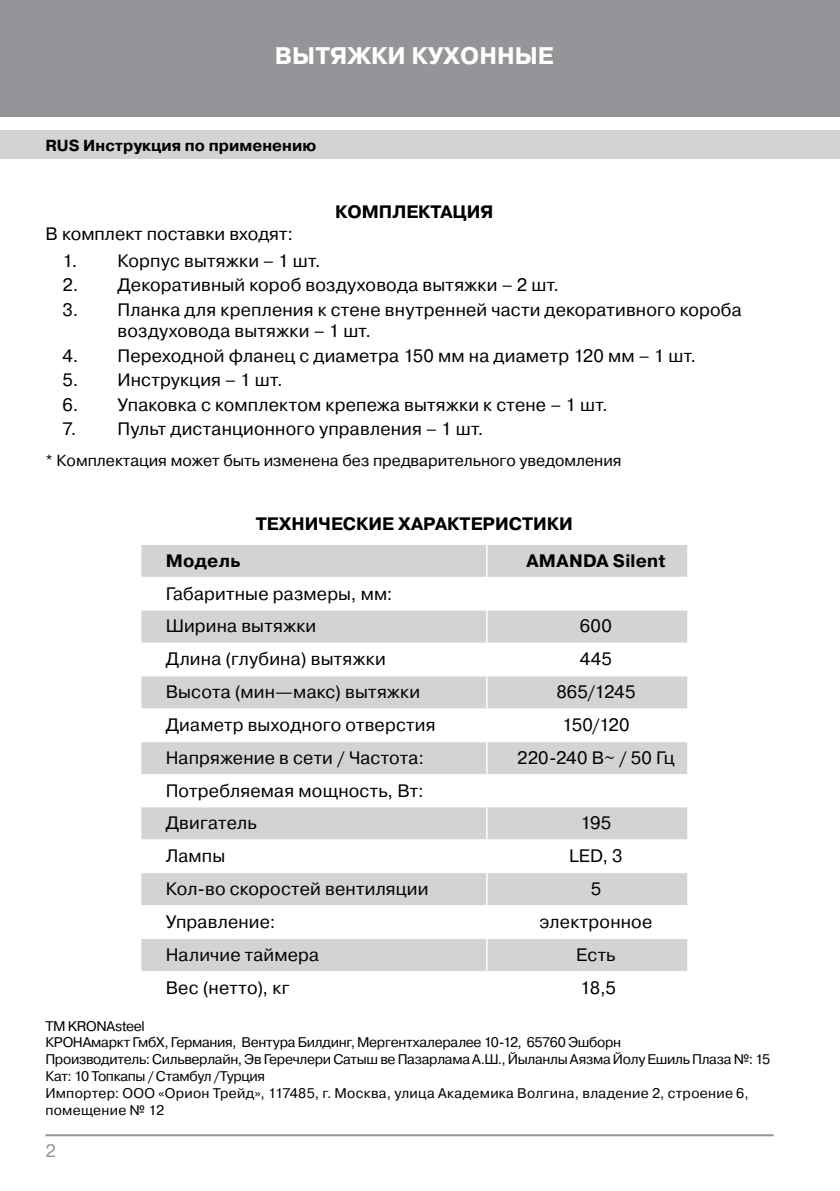
<style>
.page{position:relative;width:840px;height:1191px;background:#fff}
.page>*{position:absolute;margin:0;border:0;box-sizing:border-box;transform-origin:0 0}
.t1{font:700 24px "Pragmatica C";color:#fff}
.t2{font:18px/21.6px "Pragmatica C";letter-spacing:.01em;color:#000}
.t3{font:700 18px "Pragmatica C";color:#000}
.t4{font:18px "Pragmatica C";color:#939598}
.t5{font:16px "Pragmatica C";color:#000}
.t6{font:700 16px "Pragmatica C";color:#000}
.t7{font:14px/16.8px "Pragmatica C";letter-spacing:-.015em;color:#000}
</style>
<div class="page">
<div style="left:0;top:0;width:839px;height:116px;background:#939598"></div>
<div style="left:0;top:130px;width:839px;height:29px;background:#d1d3d4"></div>
<hr style="left:45px;top:1134px;width:728px;height:2px;background:#939598">
<hr style="left:839px;top:0;width:1px;height:116px;background:#939598">
<svg style="left:141px;top:545px;width:545px;height:426px;fill:#d1d3d4"></svg>
<hr style="left:141px;top:577px;width:345px;height:1px;background:#fff">
<hr style="left:486px;top:577px;width:200px;height:1px;background:#fff">
<hr style="left:141px;top:609px;width:345px;height:1px;background:#fff">
<hr style="left:486px;top:609px;width:200px;height:1px;background:#fff">
<hr style="left:141px;top:642px;width:345px;height:1px;background:#fff">
<hr style="left:487px;top:642px;width:199px;height:1px;background:#fff">
<hr style="left:141px;top:675px;width:345px;height:1px;background:#fff">
<hr style="left:487px;top:675px;width:199px;height:1px;background:#fff">
<hr style="left:141px;top:708px;width:345px;height:1px;background:#fff">
<hr style="left:487px;top:708px;width:199px;height:1px;background:#fff">
<hr style="left:141px;top:741px;width:345px;height:1px;background:#fff">
<hr style="left:487px;top:741px;width:199px;height:1px;background:#fff">
<hr style="left:141px;top:774px;width:345px;height:1px;background:#fff">
<hr style="left:486px;top:774px;width:200px;height:1px;background:#fff">
<hr style="left:141px;top:806px;width:345px;height:1px;background:#fff">
<hr style="left:486px;top:806px;width:200px;height:1px;background:#fff">
<hr style="left:141px;top:839px;width:345px;height:1px;background:#fff">
<hr style="left:487px;top:839px;width:199px;height:1px;background:#fff">
<hr style="left:141px;top:872px;width:345px;height:1px;background:#fff">
<hr style="left:487px;top:872px;width:199px;height:1px;background:#fff">
<hr style="left:141px;top:905px;width:345px;height:1px;background:#fff">
<hr style="left:487px;top:905px;width:199px;height:1px;background:#fff">
<hr style="left:141px;top:938px;width:345px;height:1px;background:#fff">
<hr style="left:487px;top:938px;width:199px;height:1px;background:#fff">
<hr style="left:486px;top:545px;width:1px;height:32px;background:#fff">
<hr style="left:486px;top:610px;width:1px;height:33px;background:#fff">
<hr style="left:486px;top:643px;width:1px;height:33px;background:#fff">
<hr style="left:486px;top:676px;width:1px;height:33px;background:#fff">
<hr style="left:486px;top:709px;width:1px;height:33px;background:#fff">
<hr style="left:486px;top:742px;width:1px;height:32px;background:#fff">
<hr style="left:486px;top:807px;width:1px;height:32px;background:#fff">
<hr style="left:486px;top:839px;width:1px;height:33px;background:#fff">
<hr style="left:486px;top:872px;width:1px;height:33px;background:#fff">
<hr style="left:486px;top:905px;width:1px;height:33px;background:#fff">
<hr style="left:486px;top:938px;width:1px;height:33px;background:#fff">
<h1 class="t1" style="left:275px;top:42px;width:280px">ВЫТЯЖКИ КУХОННЫЕ</h1>
<p class="t6" style="left:45px;top:136px;width:272px">RUS Инструкция по применению</p>
<p class="t3" style="left:335px;top:202px;width:160px">КОМПЛЕКТАЦИЯ</p>
<p class="t2" style="left:45px;top:223px;width:249px">В комплект поставки входят:</p>
<p class="t2" style="left:62px;top:250px;width:259px">1. Корпус вытяжки – 1 шт.</p>
<p class="t2" style="left:62px;top:274px;width:498px">2. Декоративный короб воздуховода вытяжки – 2 шт.</p>
<p class="t2" style="left:117px;top:299px;width:625px;text-indent:-55px">3. Планка для крепления к стене внутренней части декоративного короба воздуховода вытяжки – 1 шт.</p>
<p class="t2" style="left:62px;top:345px;width:635px">4. Переходной фланец с диаметра 150 мм на диаметр 120 мм – 1 шт.</p>
<p class="t2" style="left:62px;top:369px;width:221px">5. Инструкция – 1 шт.</p>
<p class="t2" style="left:62px;top:394px;width:546px">6. Упаковка с комплектом крепежа вытяжки к стене – 1 шт.</p>
<p class="t2" style="left:62px;top:418px;width:422px">7. Пульт дистанционного управления – 1 шт.</p>
<p class="t5" style="left:45px;top:451px;width:577px">* Комплектация может быть изменена без предварительного уведомления</p>
<p class="t3" style="left:255px;top:514px;width:318px">ТЕХНИЧЕСКИЕ ХАРАКТЕРИСТИКИ</p>
<p class="t3" style="left:166px;top:550px;width:76px">Модель</p>
<p class="t3" style="left:526px;top:550px;width:141px">AMANDA Silent</p>
<p class="t2" style="left:166px;top:577px;width:228px;line-height:32.8px">Габаритные размеры, мм:<br>Ширина вытяжки</p>
<p class="t2" style="left:579px;top:615px;width:33px">600</p>
<p class="t2" style="left:166px;top:648px;width:221px">Длина (глубина) вытяжки</p>
<p class="t2" style="left:579px;top:648px;width:34px">445</p>
<p class="t2" style="left:166px;top:681px;width:256px">Высота (мин—макс) вытяжки</p>
<p class="t2" style="left:556px;top:681px;width:81px">865/1245</p>
<p class="t2" style="left:166px;top:714px;width:271px">Диаметр выходного отверстия</p>
<p class="t2" style="left:562px;top:714px;width:69px">150/120</p>
<p class="t2" style="left:166px;top:747px;width:259px">Напряжение в сети / Частота:</p>
<p class="t2" style="left:517px;top:747px;width:159px">220-240 В~ / 50 Гц</p>
<p class="t2" style="left:166px;top:774px;width:259px;line-height:32.6px">Потребляемая мощность, Вт:<br>Двигатель</p>
<p class="t2" style="left:580px;top:812px;width:32px">195</p>
<p class="t2" style="left:166px;top:845px;width:61px">Лампы</p>
<p class="t2" style="left:568px;top:845px;width:55px">LED, 3</p>
<p class="t2" style="left:166px;top:878px;width:264px">Кол-во скоростей вентиляции</p>
<p class="t2" style="left:590px;top:878px;width:12px">5</p>
<p class="t2" style="left:166px;top:911px;width:111px">Управление:</p>
<p class="t2" style="left:539px;top:911px;width:114px">электронное</p>
<p class="t2" style="left:166px;top:944px;width:155px">Наличие таймера</p>
<p class="t2" style="left:576px;top:944px;width:41px">Есть</p>
<p class="t2" style="left:166px;top:976px;width:125px">Вес (нетто), кг</p>
<p class="t2" style="left:579px;top:976px;width:37px">18,5</p>
<p class="t7" style="left:45px;top:1017px;width:726px">ТМ KRONAsteel<br>КРОНАмаркт ГмбХ, Германия, Вентура Билдинг, Мергентхалералее 10-12, 65760 Эшборн<br>Производитель: Сильверлайн, Эв Геречлери Сатыш ве Пазарлама А.Ш., Йыланлы Аязма Йолу Ешиль Плаза №: 15<br>Кат: 10 Топкапы / Стамбул /Турция<br>Импортер: ООО «Орион Трейд», 117485, г. Москва, улица Академика Волгина, владение 2, строение 6, помещение № 12</p>
<p class="t4" style="left:45px;top:1140px;width:12px">2</p>
</div>
